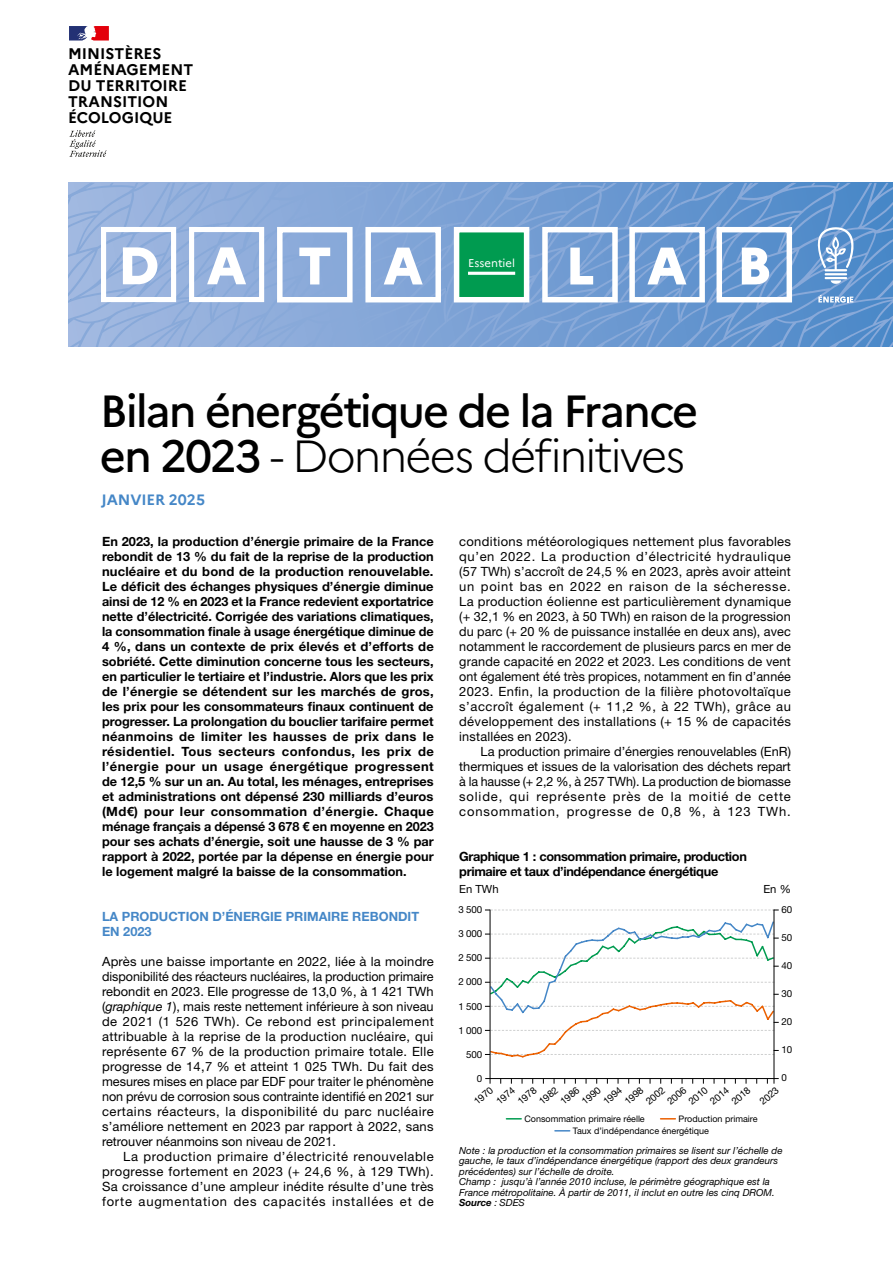
<style>
.page{position:relative;width:893px;height:1263px;background:#fff}
.page>*{position:absolute;margin:0;border:0;box-sizing:border-box;transform-origin:0 0}
.t1{font:800 52.65px "Marianne";letter-spacing:.975em;color:#fff}
.t2{font:500 45px/45px "Marianne";letter-spacing:-.045em;color:#000}
.t3{font:700 15.45px/16px "Marianne";color:#000}
.t4{font:700 15px "Marianne";letter-spacing:-.01em;color:#4587c7}
.t5{font:12.75px/15px "Helvetica Neue LT Std";letter-spacing:.025em;color:#000;text-align:justify}
.t6{font:700 12.75px/15px "Helvetica Neue LT Std";letter-spacing:-.025em;color:#000;text-align:justify}
.t7{font:700 12.75px/15px "Helvetica Neue LT Std";color:#4587c7}
.t8{font:11.25px "Marianne";color:#fff}
.t9{font:11.25px "Helvetica Neue LT Std";color:#000}
.t10{font:italic 9.75px/10.5px "Helvetica Neue LT Std";color:#000}
.t11{font:9.75px "Helvetica Neue LT Std";letter-spacing:-.01em;color:#000}
.t12{font:9px/12px "Helvetica Neue LT Std";color:#000}
.s1{font-weight:300}
.s2{font-style:italic}
.s3{font-weight:700}
</style>
<div class="page">
<svg style="left:69px;top:183px;width:824px;height:164px;background:#7ca2d5"></svg>
<div style="left:542px;top:227px;width:76px;height:75px;border:5px solid #fff"></div>
<div style="left:629px;top:227px;width:76px;height:75px;border:5px solid #fff"></div>
<div style="left:716px;top:227px;width:76px;height:75px;border:5px solid #fff"></div>
<div style="left:277px;top:227px;width:76px;height:75px;border:5px solid #fff"></div>
<div style="left:365px;top:227px;width:76px;height:75px;border:5px solid #fff"></div>
<div style="left:101px;top:227px;width:75px;height:75px;border:5px solid #fff"></div>
<div style="left:189px;top:227px;width:75px;height:75px;border:5px solid #fff"></div>
<div style="left:454px;top:227px;width:75px;height:75px;background:#009b50;border:5px solid #fff"></div>
<hr style="left:468px;top:272px;width:47px;height:3px;background:#fff">
<svg style="left:506px;top:1118px;width:15px;height:1px"></svg>
<svg style="left:661px;top:1118px;width:14px;height:1px"></svg>
<svg style="left:555px;top:1130px;width:15px;height:1px"></svg>
<hr style="left:485px;top:1078px;width:289px;height:1px;background:#000">
<svg style="left:485px;top:910px;width:294px;height:1px"></svg>
<svg style="left:485px;top:920px;width:294px;height:138px"></svg>
<hr style="left:774px;top:910px;width:1px;height:174px;background:#000">
<hr style="left:490px;top:910px;width:1px;height:174px;background:#000">
<svg style="left:69px;top:130px;width:38px;height:27px"></svg>
<svg style="left:69px;top:26px;width:40px;height:15px"></svg>
<p class="t3" style="left:68px;top:45px;width:127px">MINISTÈRES<br>AMÉNAGEMENT<br>DU TERRITOIRE<br>TRANSITION<br>ÉCOLOGIQUE</p>
<h1 class="t1" style="left:118px;top:225px;width:307px">DATA</h1>
<p class="t8" style="left:468px;top:256px;width:49px">Essentiel</p>
<h1 class="t1" style="left:565px;top:225px;width:208px">LAB</h1>
<h2 class="t2" style="left:100px;top:385px;width:600px">Bilan énergétique de la France en 2023 <span class="s1">- Données définitives</span></h2>
<p class="t4" style="left:102px;top:488px;width:105px">JANVIER 2025</p>
<p class="t6" style="left:102px;top:534px;width:333px">En 2023, la production d’énergie primaire de la France rebondit de 13 % du fait de la reprise de la production nucléaire et du bond de la production renouvelable.<br>Le déficit des échanges physiques d’énergie diminue ainsi de 12 % en 2023 et la France redevient exportatrice nette d’électricité. Corrigée des variations climatiques, la consommation finale à usage énergétique diminue de 4 %, dans un contexte de prix élevés et d’efforts de sobriété. Cette diminution concerne tous les secteurs, en particulier le tertiaire et l’industrie. Alors que les prix de l’énergie se détendent sur les marchés de gros, les prix pour les consommateurs finaux continuent de progresser. La prolongation du bouclier tarifaire permet néanmoins de limiter les hausses de prix dans le résidentiel. Tous secteurs confondus, les prix de l’énergie pour un usage énergétique progressent de 12,5 % sur un an. Au total, les ménages, entreprises et administrations ont dépensé 230 milliards d’euros (Md€) pour leur consommation d’énergie. Chaque ménage français a dépensé 3 678 € en moyenne en 2023 pour ses achats d’énergie, soit une hausse de 3 % par rapport à 2022, portée par la dépense en énergie pour le logement malgré la baisse de la consommation.</p>
<p class="t7" style="left:102px;top:909px;width:319px">LA PRODUCTION D’ÉNERGIE PRIMAIRE REBONDIT<br>EN 2023</p>
<p class="t5" style="left:102px;top:954px;width:333px">Après une baisse importante en 2022, liée à la moindre disponibilité des réacteurs nucléaires, la production primaire rebondit en 2023. Elle progresse de 13,0 %, à 1 421 TWh (<span class="s2">graphique 1</span>), mais reste nettement inférieure à son niveau de 2021 (1 526 TWh). Ce rebond est principalement attribuable à la reprise de la production nucléaire, qui représente 67 % de la production primaire totale. Elle progresse de 14,7 % et atteint 1 025 TWh. Du fait des mesures mises en place par EDF pour traiter le phénomène non prévu de corrosion sous contrainte identifié en 2021 sur certains réacteurs, la disponibilité du parc nucléaire s’améliore nettement en 2023 par rapport à 2022, sans retrouver néanmoins son niveau de 2021.</p>
<p class="t5" style="left:102px;top:1149px;width:333px;text-indent:21px">La production primaire d’électricité renouvelable progresse fortement en 2023 (+ 24,6 %, à 129 TWh).<br>Sa croissance d’une ampleur inédite résulte d’une très forte augmentation des capacités installées et de</p>
<p class="t5" style="left:459px;top:534px;width:333px">conditions météorologiques nettement plus favorables qu’en 2022. La production d’électricité hydraulique (57 TWh) s’accroît de 24,5 % en 2023, après avoir atteint un point bas en 2022 en raison de la sécheresse.<br>La production éolienne est particulièrement dynamique (+ 32,1 % en 2023, à 50 TWh) en raison de la progression du parc (+ 20 % de puissance installée en deux ans), avec notamment le raccordement de plusieurs parcs en mer de grande capacité en 2022 et 2023. Les conditions de vent ont également été très propices, notamment en fin d’année 2023. Enfin, la production de la filière photovoltaïque s’accroît également (+ 11,2 %, à 22 TWh), grâce au développement des installations (+ 15 % de capacités installées en 2023).</p>
<p class="t5" style="left:459px;top:744px;width:333px;text-indent:21px">La production primaire d’énergies renouvelables (EnR) thermiques et issues de la valorisation des déchets repart à la hausse (+ 2,2 %, à 257 TWh). La production de biomasse solide, qui représente près de la moitié de cette consommation, progresse de 0,8 %, à 123 TWh.</p>
<p class="t6" style="left:459px;top:849px;width:289px">Graphique 1 : consommation primaire, production primaire et taux d’indépendance énergétique</p>
<p class="t9" style="left:459px;top:883px;width:41px">En TWh</p>
<p class="t9" style="left:763px;top:883px;width:29px">En %</p>
<p class="t11" style="left:458px;top:903px;width:25px">3 500</p>
<p class="t11" style="left:458px;top:928px;width:25px">3 000</p>
<p class="t11" style="left:458px;top:952px;width:25px">2 500</p>
<p class="t11" style="left:458px;top:976px;width:25px">2 000</p>
<p class="t11" style="left:458px;top:1000px;width:25px">1 500</p>
<p class="t11" style="left:458px;top:1025px;width:25px">1 000</p>
<p class="t11" style="left:466px;top:1049px;width:18px">500</p>
<p class="t11" style="left:477px;top:1073px;width:7px">0</p>
<p class="t11" style="left:782px;top:903px;width:12px">60</p>
<p class="t11" style="left:782px;top:931px;width:12px">50</p>
<p class="t11" style="left:782px;top:959px;width:12px">40</p>
<p class="t11" style="left:782px;top:987px;width:12px">30</p>
<p class="t11" style="left:782px;top:1016px;width:12px">20</p>
<p class="t11" style="left:782px;top:1044px;width:12px">10</p>
<p class="t11" style="left:782px;top:1072px;width:7px">0</p>
<p class="t11" style="left:472px;top:1098px;width:23px;rotate:-40deg">1970</p>
<p class="t11" style="left:494px;top:1098px;width:23px;rotate:-40deg">1974</p>
<p class="t11" style="left:515px;top:1098px;width:23px;rotate:-40deg">1978</p>
<p class="t11" style="left:537px;top:1098px;width:23px;rotate:-40deg">1982</p>
<p class="t11" style="left:558px;top:1098px;width:23px;rotate:-40deg">1986</p>
<p class="t11" style="left:579px;top:1098px;width:23px;rotate:-40deg">1990</p>
<p class="t11" style="left:601px;top:1098px;width:23px;rotate:-40deg">1994</p>
<p class="t11" style="left:622px;top:1098px;width:23px;rotate:-40deg">1998</p>
<p class="t11" style="left:643px;top:1098px;width:23px;rotate:-40deg">2002</p>
<p class="t11" style="left:665px;top:1098px;width:23px;rotate:-40deg">2006</p>
<p class="t11" style="left:686px;top:1098px;width:23px;rotate:-40deg">2010</p>
<p class="t11" style="left:708px;top:1098px;width:23px;rotate:-40deg">2014</p>
<p class="t11" style="left:729px;top:1098px;width:23px;rotate:-40deg">2018</p>
<p class="t11" style="left:757px;top:1098px;width:23px;rotate:-40deg">2023</p>
<p class="t12" style="left:524px;top:1112px;width:122px">Consommation primaire réelle</p>
<p class="t12" style="left:573px;top:1112px;width:186px;text-indent:106px">Production primaire<br>Taux d’indépendance énergétique</p>
<p class="t10" style="left:459px;top:1145px;width:325px">Note : la production et la consommation primaires se lisent sur l’échelle de gauche, le taux d’indépendance énergétique (rapport des deux grandeurs précédentes) sur l’échelle de droite.<br>Champ : jusqu’à l’année 2010 incluse, le périmètre géographique est la France métropolitaine. À partir de 2011, il inclut en outre les cinq DROM.<br><span class="s3">Source</span> : SDES</p>
</div>
